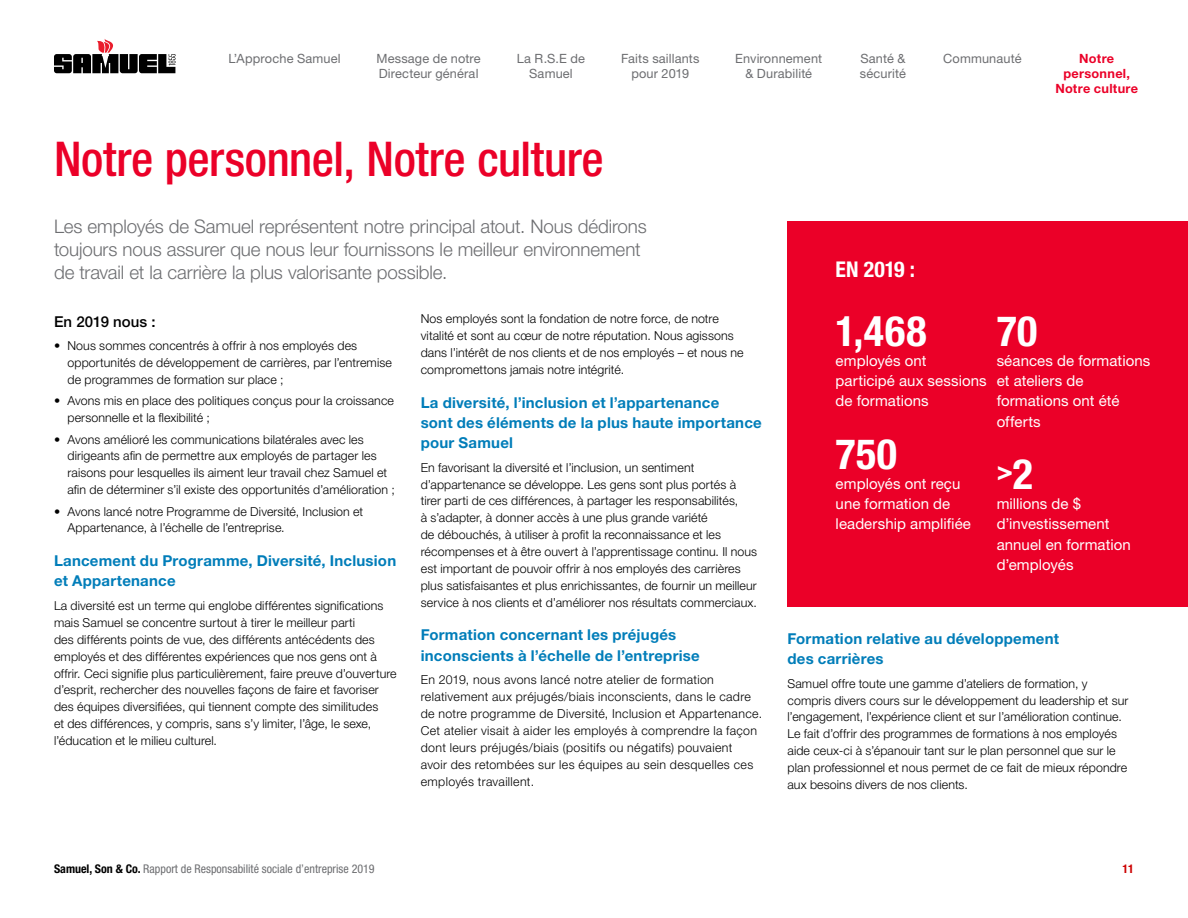
<style>
.page{position:relative;width:1188px;height:918px;background:#fff}
.page>*{position:absolute;margin:0;border:0;box-sizing:border-box;transform-origin:0 0}
.t1{font:500 condensed 48px "Helvetica Neue LT Std";letter-spacing:-.005em;color:#eb0028}
.t2{font:700 condensed 42px "Helvetica Neue LT Std";letter-spacing:.02em;color:#fff}
.t3{font:700 condensed 27px "Helvetica Neue LT Std";color:#fff}
.t4{font:700 condensed 21.75px "Helvetica Neue LT Std";color:#fff}
.Lead_In{font:300 18.75px/23.2px "Helvetica Neue LT Std";letter-spacing:-.005em;color:#6d6e71}
.t5{font:700 15px/20.2px "Helvetica Neue LT Std";letter-spacing:.015em;color:#007db9}
.t6{font:15px/20.2px "Helvetica Neue LT Std";letter-spacing:.005em;color:#fff}
.t7{font:500 15px "Helvetica Neue LT Std";letter-spacing:.005em;color:#000}
.t8{font:12.75px/15px "Helvetica Neue LT Std";letter-spacing:.01em;color:#6d6e71;text-align:center}
.t9{font:700 12.75px/15px "Helvetica Neue LT Std";letter-spacing:.02em;color:#eb0028;text-align:center}
.Copy{font:300 12.3px/16.8px "Helvetica Neue LT Std";letter-spacing:.01em;color:#000}
.Copy-2{font:300 12.3px/17px "Helvetica Neue LT Std";letter-spacing:.03em;color:#000}
.t10{font:condensed 12px "Helvetica Neue LT Std";color:#6d6e71}
.t11{font:700 condensed 12px "Helvetica Neue LT Std";color:#c00}
.s1{font-size:42px}
.s2{font-weight:700;color:#000}
</style>
<div class="page">
<svg style="left:54px;top:39px;width:122px;height:34px"></svg>
<div style="left:788px;top:221px;width:400px;height:385px;background:#eb0028"></div>
<p class="t8" style="left:229px;top:51px;width:114px">L’Approche Samuel</p>
<p class="t8" style="left:376px;top:51px;width:106px;text-align:left">Message de notre<br>Directeur général</p>
<p class="t8" style="left:517px;top:51px;width:70px">La R.S.E de<br>Samuel</p>
<p class="t8" style="left:735px;top:51px;width:88px">Environnement &amp; Durabilité</p>
<p class="t8" style="left:943px;top:51px;width:80px">Communauté</p>
<p class="t8" style="left:860px;top:51px;width:48px;text-align:left">Santé &amp; sécurité</p>
<p class="t8" style="left:621px;top:51px;width:80px">Faits saillants pour 2019</p>
<p class="t9" style="left:1055px;top:51px;width:84px">Notre personnel,<br>Notre culture</p>
<h2 class="t1" style="left:54px;top:130px;width:551px">Notre personnel, Notre culture</h2>
<p class="Lead_In" style="left:54px;top:214px;width:594px">Les employés de Samuel représentent notre principal atout. Nous dédirons toujours nous assurer que nous leur fournissons le meilleur environnement de travail et la carrière la plus valorisante possible.</p>
<h3 class="t7" style="left:54px;top:312px;width:103px">En 2019 nous :</h3>
<p class="Copy" style="left:68px;top:337px;width:326px;text-indent:-14px">• Nous sommes concentrés à offrir à nos employés des opportunités de développement de carrières, par l’entremise de programmes de formation sur place ;</p>
<p class="Copy" style="left:68px;top:392px;width:328px;text-indent:-14px">• Avons mis en place des politiques conçus pour la croissance personnelle et la flexibilité ;</p>
<p class="Copy" style="left:68px;top:430px;width:329px;text-indent:-14px">• Avons amélioré les communications bilatérales avec les dirigeants afin de permettre aux employés de partager les raisons pour lesquelles ils aiment leur travail chez Samuel et afin de déterminer s’il existe des opportunités d’amélioration ;</p>
<p class="Copy" style="left:68px;top:502px;width:297px;text-indent:-14px">• Avons lancé notre Programme de Diversité, Inclusion et<br>Appartenance, à l’échelle de l’entreprise.</p>
<h3 class="t5" style="left:54px;top:550px;width:344px">Lancement du Programme, Diversité, Inclusion et Appartenance</h3>
<p class="Copy" style="left:54px;top:597px;width:344px">La diversité est un terme qui englobe différentes significations mais Samuel se concentre surtout à tirer le meilleur parti<br>des différents points de vue, des différents antécédents des employés et des différentes expériences que nos gens ont à offrir. Ceci signifie plus particulièrement, faire preuve d’ouverture d’esprit, rechercher des nouvelles façons de faire et favoriser des équipes diversifiées, qui tiennent compte des similitudes<br>et des différences, y compris, sans s’y limiter, l’âge, le sexe, l’éducation et le milieu culturel.</p>
<p class="Copy" style="left:421px;top:310px;width:324px">Nos employés sont la fondation de notre force, de notre vitalité et sont au cœur de notre réputation. Nous agissons dans l’intérêt de nos clients et de nos employés – et nous ne compromettons jamais notre intégrité.</p>
<h3 class="t5" style="left:421px;top:392px;width:343px">La diversité, l’inclusion et l’appartenance<br>sont des éléments de la plus haute importance pour Samuel</h3>
<p class="Copy" style="left:421px;top:459px;width:338px">En favorisant la diversité et l’inclusion, un sentiment d’appartenance se développe. Les gens sont plus portés à tirer parti de ces différences, à partager les responsabilités,<br>à s’adapter, à donner accès à une plus grande variété<br>de débouchés, à utiliser à profit la reconnaissance et les récompenses et à être ouvert à l’apprentissage continu. Il nous est important de pouvoir offrir à nos employés des carrières plus satisfaisantes et plus enrichissantes, de fournir un meilleur service à nos clients et d’améliorer nos résultats commerciaux.</p>
<h3 class="t5" style="left:421px;top:625px;width:280px">Formation concernant les préjugés inconscients à l’échelle de l’entreprise</h3>
<p class="Copy-2" style="left:421px;top:671px;width:343px">En 2019, nous avons lancé notre atelier de formation relativement aux préjugés/biais inconscients, dans le cadre de notre programme de Diversité, Inclusion et Appartenance.<br>Cet atelier visait à aider les employés à comprendre la façon dont leurs préjugés/biais (positifs ou négatifs) pouvaient<br>avoir des retombées sur les équipes au sein desquelles ces employés travaillent.</p>
<p class="t4" style="left:836px;top:256px;width:81px">EN 2019 :</p>
<p class="t2" style="left:836px;top:305px;width:93px">1,468</p>
<p class="t6" style="left:836px;top:350px;width:153px">employés ont participé aux sessions de formations</p>
<p class="t2" style="left:836px;top:428px;width:63px">750</p>
<p class="t6" style="left:836px;top:473px;width:137px">employés ont reçu une formation de leadership amplifiée</p>
<p class="t2" style="left:997px;top:305px;width:42px">70</p>
<p class="t6" style="left:997px;top:350px;width:155px">séances de formations et ateliers de formations ont été offerts</p>
<p class="t3" style="left:997px;top:454px;width:38px">&gt;<span class="s1">2</span></p>
<p class="t6" style="left:997px;top:493px;width:136px">millions de $ d’investissement annuel en formation d’employés</p>
<h3 class="t5" style="left:788px;top:628px;width:273px">Formation relative au développement des carrières</h3>
<p class="Copy" style="left:788px;top:675px;width:342px">Samuel offre toute une gamme d’ateliers de formation, y compris divers cours sur le développement du leadership et sur l’engagement, l’expérience client et sur l’amélioration continue.<br>Le fait d’offrir des programmes de formations à nos employés aide ceux-ci à s’épanouir tant sur le plan personnel que sur le plan professionnel et nous permet de ce fait de mieux répondre aux besoins divers de nos clients.</p>
<p class="t10" style="left:54px;top:861px;width:322px"><span class="s2">Samuel, Son &amp; Co.</span> Rapport de Responsabilité sociale d’entreprise 2019</p>
<p class="t11" style="left:1122px;top:861px;width:13px">11</p>
</div>
